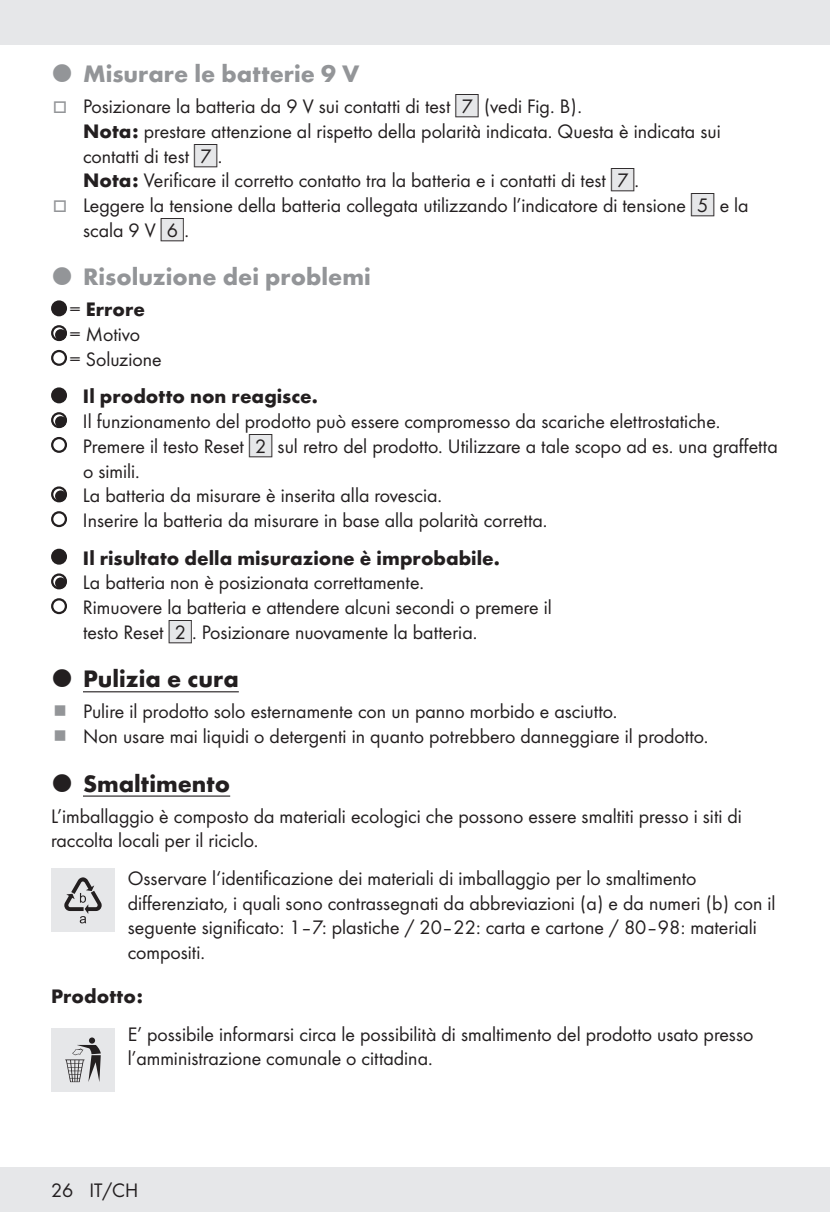
<style>
.page{position:relative;width:830px;height:1212px;background:#fff}
.page>*{position:absolute;margin:0;border:0;box-sizing:border-box;transform-origin:0 0}
.t1{font:700 24.75px "Futura";color:#939598}
.t2{font:700 24.75px "Futura";color:#231f20}
.Body_SB{font:20.25px/24.8px "Futura Boo";color:#231f20}
.Indent{font:20.25px/24.8px "Futura Boo";color:#231f20}
.Body{font:20.25px/24.8px "Futura Boo";color:#231f20}
.Indent_SB{font:700 20.25px "Futura";color:#231f20}
.Headline-03_SB{font:700 20.25px "Futura";color:#231f20}
.Indent-2{font:700 20.25px "Futura";color:#231f20}
.s1{color:#939598}
.s2{font-family:"IMP Lidl Num Box";font-size:17.78px;color:#e6e7e9}
.s3{font-family:"IMP Lidl Num Box";font-size:17.78px}
.s4{font-family:"Futura";font-weight:700}
.s5{font-family:"Futura Boo";font-weight:400}
</style>
<div class="page">
<div style="left:0;top:1167px;width:829px;height:45px;background:#e6e7e9"></div>
<div style="left:0;top:0;width:829px;height:45px;background:#e6e7e9"></div>
<hr style="left:83px;top:691px;width:156px;height:1px;background:#231f20">
<hr style="left:83px;top:795px;width:147px;height:2px;background:#231f20">
<div style="left:52px;top:301px;width:14px;height:14px;background:#231f20;border-radius:50%"></div>
<div style="left:51px;top:300px;width:16px;height:16px;border:2px solid #231f20;border-radius:50%"></div>
<svg style="left:52px;top:326px;width:14px;height:14px"></svg>
<div style="left:51px;top:325px;width:16px;height:16px;border:2px solid #231f20;border-radius:50%"></div>
<div style="left:56px;top:330px;width:9px;height:9px;background:#231f20;border-radius:50%"></div>
<div style="left:55px;top:329px;width:11px;height:11px;border:2px solid #231f20;border-radius:50%"></div>
<svg style="left:52px;top:351px;width:14px;height:14px"></svg>
<div style="left:51px;top:350px;width:16px;height:16px;border:2px solid #231f20;border-radius:50%"></div>
<div style="left:52px;top:388px;width:14px;height:14px;background:#231f20;border-radius:50%"></div>
<div style="left:51px;top:387px;width:16px;height:16px;border:2px solid #231f20;border-radius:50%"></div>
<svg style="left:52px;top:413px;width:14px;height:14px"></svg>
<div style="left:51px;top:412px;width:16px;height:16px;border:2px solid #231f20;border-radius:50%"></div>
<div style="left:56px;top:417px;width:9px;height:9px;background:#231f20;border-radius:50%"></div>
<div style="left:55px;top:416px;width:11px;height:11px;border:2px solid #231f20;border-radius:50%"></div>
<div style="left:51px;top:437px;width:16px;height:16px;border:2px solid #231f20;border-radius:50%"></div>
<svg style="left:52px;top:487px;width:14px;height:14px"></svg>
<div style="left:51px;top:486px;width:16px;height:16px;border:2px solid #231f20;border-radius:50%"></div>
<div style="left:56px;top:491px;width:9px;height:9px;background:#231f20;border-radius:50%"></div>
<div style="left:55px;top:490px;width:11px;height:12px;border:2px solid #231f20;border-radius:50%"></div>
<svg style="left:52px;top:512px;width:14px;height:14px"></svg>
<div style="left:51px;top:511px;width:16px;height:16px;border:2px solid #231f20;border-radius:50%"></div>
<div style="left:52px;top:550px;width:14px;height:13px;background:#231f20;border-radius:50%"></div>
<div style="left:51px;top:549px;width:16px;height:16px;border:2px solid #231f20;border-radius:50%"></div>
<svg style="left:52px;top:575px;width:14px;height:13px"></svg>
<div style="left:51px;top:573px;width:16px;height:16px;border:2px solid #231f20;border-radius:50%"></div>
<div style="left:56px;top:578px;width:9px;height:9px;background:#231f20;border-radius:50%"></div>
<div style="left:55px;top:577px;width:11px;height:12px;border:2px solid #231f20;border-radius:50%"></div>
<svg style="left:52px;top:599px;width:14px;height:14px"></svg>
<div style="left:51px;top:598px;width:16px;height:16px;border:2px solid #231f20;border-radius:50%"></div>
<div style="left:51px;top:868px;width:64px;height:64px;background:#e6e7e9"></div>
<svg style="left:64px;top:877px;width:38px;height:46px"></svg>
<div style="left:51px;top:1028px;width:64px;height:64px;background:#e6e7e9"></div>
<svg style="left:65px;top:1037px;width:36px;height:45px"></svg>
<p class="t1" style="left:83px;top:55px;width:278px">Misurare le batterie 9 V</p>
<p class="Body_SB" style="left:83px;top:93px;width:639px;text-indent:-30px"><span class="s1">□</span> Posizionare la batteria da 9 V sui contatti di test <span class="s2">[</span><span class="s3">7]</span> (vedi Fig. B).<br><span class="s4">Nota:</span> prestare attenzione al rispetto della polarità indicata. Questa è indicata sui contatti di test <span class="s2">[</span><span class="s3">7]</span>.<br><span class="s4">Nota:</span> Verificare il corretto contatto tra la batteria e i contatti di test <span class="s2">[</span><span class="s3">7]</span>.</p>
<p class="Body_SB" style="left:83px;top:192px;width:666px;text-indent:-30px"><span class="s1">□</span> Leggere la tensione della batteria collegata utilizzando l’indicatore di tensione <span class="s2">[</span><span class="s3">5]</span> e la scala 9 V <span class="s2">[</span><span class="s3">6]</span>.</p>
<p class="t1" style="left:83px;top:259px;width:289px">Risoluzione dei problemi</p>
<p class="Indent-2" style="left:69px;top:295px;width:77px"><span class="s5">=</span> Errore</p>
<p class="Indent" style="left:69px;top:321px;width:72px">= Motivo</p>
<p class="Indent" style="left:69px;top:346px;width:93px">= Soluzione</p>
<p class="Indent_SB" style="left:83px;top:382px;width:236px">Il prodotto non reagisce.</p>
<p class="Indent" style="left:83px;top:408px;width:636px">Il funzionamento del prodotto può essere compromesso da scariche elettrostatiche.</p>
<p class="Indent" style="left:83px;top:433px;width:696px">Premere il testo Reset <span class="s2">[</span><span class="s3">2]</span> sul retro del prodotto. Utilizzare a tale scopo ad es. una graffetta o simili.</p>
<p class="Indent" style="left:83px;top:482px;width:358px">La batteria da misurare è inserita alla rovescia.</p>
<p class="Indent" style="left:83px;top:507px;width:463px">Inserire la batteria da misurare in base alla polarità corretta.</p>
<p class="Indent_SB" style="left:83px;top:543px;width:418px">Il risultato della misurazione è improbabile.</p>
<p class="Indent" style="left:83px;top:569px;width:340px">La batteria non è posizionata correttamente.</p>
<p class="Indent" style="left:83px;top:594px;width:470px">Rimuovere la batteria e attendere alcuni secondi o premere il testo Reset <span class="s2">[</span><span class="s3">2]</span>. Posizionare nuovamente la batteria.</p>
<p class="t2" style="left:83px;top:661px;width:157px">Pulizia e cura</p>
<p class="Body_SB" style="left:83px;top:698px;width:533px">Pulire il prodotto solo esternamente con un panno morbido e asciutto.</p>
<p class="Body_SB" style="left:83px;top:723px;width:624px">Non usare mai liquidi o detergenti in quanto potrebbero danneggiare il prodotto.</p>
<p class="t2" style="left:83px;top:765px;width:149px">Smaltimento</p>
<p class="Body" style="left:51px;top:802px;width:692px">L’imballaggio è composto da materiali ecologici che possono essere smaltiti presso i siti di raccolta locali per il riciclo.</p>
<p class="Body_SB" style="left:128px;top:865px;width:649px">Osservare l‘identificazione dei materiali di imballaggio per lo smaltimento differenziato, i quali sono contrassegnati da abbreviazioni (a) e da numeri (b) con il seguente significato: 1–7: plastiche / 20–22: carta e cartone / 80–98: materiali compositi.</p>
<p class="Headline-03_SB" style="left:51px;top:981px;width:93px">Prodotto:</p>
<p class="Body_SB" style="left:128px;top:1020px;width:627px">E’ possibile informarsi circa le possibilità di smaltimento del prodotto usato presso l’amministrazione comunale o cittadina.</p>
<p class="Body_SB" style="left:51px;top:1177px;width:89px">26 IT/CH</p>
</div>
